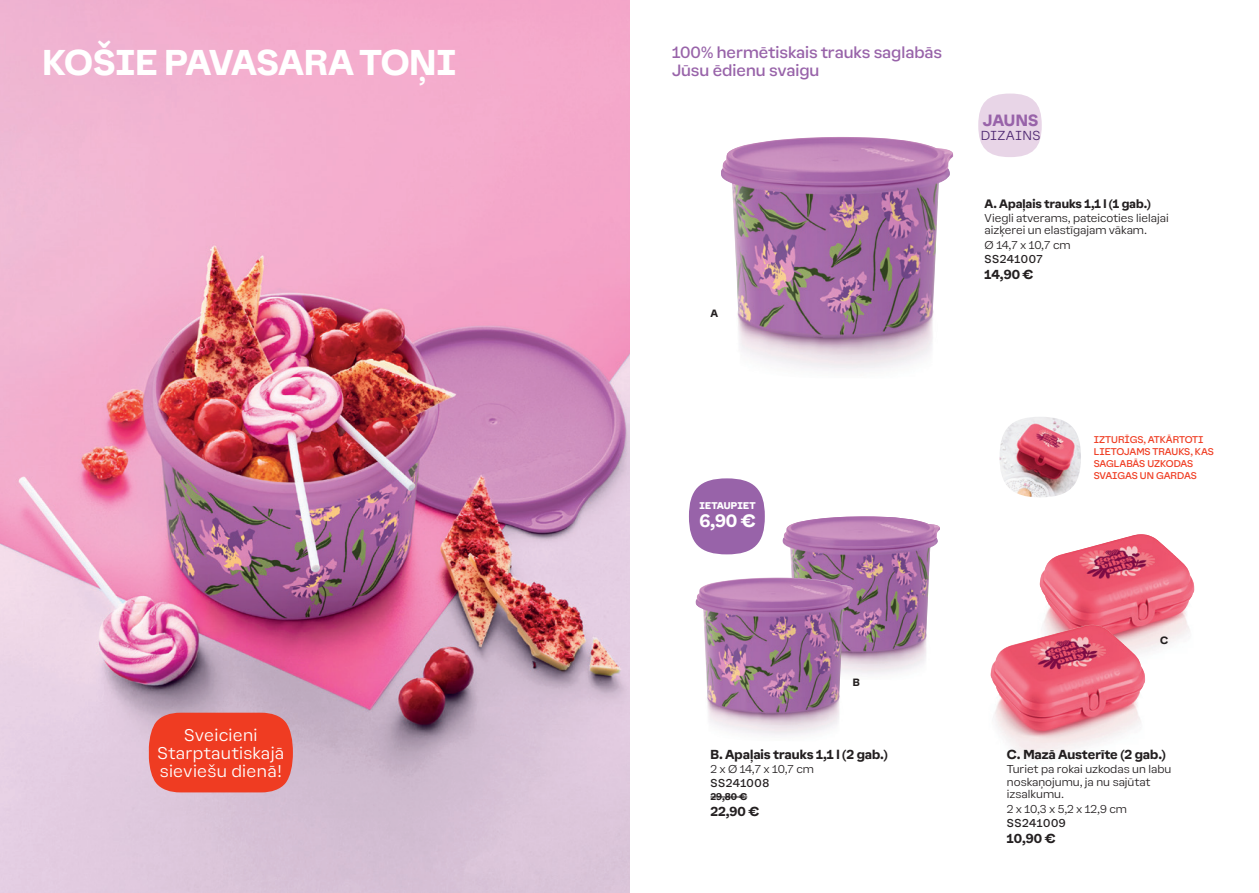
<style>
.page{position:relative;width:1259px;height:893px;background:#fff}
.page>*{position:absolute;margin:0;border:0;box-sizing:border-box;transform-origin:0 0}
.t1{font:700 33px "Earl Sans";letter-spacing:-.015em;color:#fff}
.t2{font:700 16.5px "Earl Sans";color:#fff}
.t3{font:300 15.6px/17.5px "Earl Sans";letter-spacing:.02em;color:#fff;text-align:center}
.t4{font:15px "Earl Sans";color:#9863a9}
.t5{font:700 15px "Earl Sans";letter-spacing:.005em;color:#9863a9}
.t6{font:700 12px "Earl Sans";color:#231f20}
.t7{font:300 12px "Earl Sans";letter-spacing:.02em;color:#4e2872}
.t8{font:700 11.25px "Earl Sans";color:#231f20}
.t9{font:300 10.5px/12.6px "Earl Sans";color:#231f20}
.t10{font:10.5px "Earl Sans";letter-spacing:.055em;color:#231f20}
.t11{font:10.5px "Earl Sans";letter-spacing:.035em;color:#231f20}
.t12{font:700 9.75px "Earl Sans";color:#231f20}
.t13{font:9px/12px "Earl Sans";color:#ef3c22}
.t14{font:900 9px "Earl Sans";letter-spacing:.02em;color:#fff}
.t15{font:700 9px "Earl Sans";color:#231f20}
</style>
<div class="page">
<img style="left:0;top:0;width:629px;height:893px">
<hr style="left:710px;top:797px;width:37px;height:1px;background:#231f20">
<img style="left:739px;top:337px;width:194px;height:34px">
<img style="left:721px;top:137px;width:232px;height:200px">
<img style="left:781px;top:577px;width:145px;height:97px">
<img style="left:782px;top:516px;width:158px;height:136px">
<img style="left:708px;top:713px;width:131px;height:22px">
<img style="left:695px;top:578px;width:158px;height:135px">
<img style="left:1039px;top:534px;width:155px;height:106px">
<img style="left:1000px;top:625px;width:154px;height:132px">
<img style="left:990px;top:625px;width:155px;height:105px">
<div style="left:978px;top:94px;width:63px;height:63px;background:#e8d5e7;border-radius:50%"></div>
<div style="left:689px;top:478px;width:76px;height:76px;background:#9863a9;border-radius:50%"></div>
<img style="left:999px;top:417px;width:82px;height:80px;border-radius:41px">
<svg style="left:149px;top:713px;width:144px;height:79px;background:#ed442d"></svg>
<h1 class="t1" style="left:43px;top:34px;width:415px">KOŠIE PAVASARA TOŅI</h1>
<h3 class="t3" style="left:157px;top:726px;width:128px">Sveicieni<br>Starptautiskajā sieviešu dienā!</h3>
<h3 class="t4" style="left:672px;top:39px;width:272px">100% hermētiskais trauks saglabās</h3>
<h3 class="t4" style="left:672px;top:57px;width:149px">Jūsu ēdienu svaigu</h3>
<p class="t12" style="left:710px;top:305px;width:9px">A</p>
<h3 class="t5" style="left:983px;top:107px;width:57px">JAUNS</h3>
<p class="t7" style="left:981px;top:125px;width:61px">DIZAINS</p>
<p class="t8" style="left:984px;top:193px;width:168px">A. Apaļais trauks 1,1 l (1 gab.)</p>
<p class="t9" style="left:984px;top:211px;width:185px">Viegli atverams, pateicoties lielajai aizķerei un elastīgajam vākam.</p>
<p class="t9" style="left:984px;top:238px;width:87px">Ø 14,7 x 10,7 cm</p>
<p class="t11" style="left:984px;top:250px;width:60px">SS241007</p>
<p class="t6" style="left:984px;top:264px;width:50px">14,90 €</p>
<p class="t14" style="left:699px;top:498px;width:58px">IETAUPIET</p>
<h2 class="t2" style="left:699px;top:506px;width:58px">6,90 €</h2>
<p class="t12" style="left:853px;top:673px;width:9px">B</p>
<p class="t6" style="left:710px;top:744px;width:179px">B. Apaļais trauks 1,1 l (2 gab.)</p>
<p class="t9" style="left:710px;top:762px;width:105px">2 x Ø 14,7 x 10,7 cm</p>
<p class="t10" style="left:710px;top:775px;width:60px">SS241008</p>
<p class="t15" style="left:710px;top:789px;width:38px">29,80 €</p>
<p class="t6" style="left:710px;top:801px;width:50px">22,90 €</p>
<p class="t13" style="left:1093px;top:432px;width:121px">IZTURĪGS, ATKĀRTOTI<br>LIETOJAMS TRAUKS, KAS<br>SAGLABĀS UZKODAS<br>SVAIGAS UN GARDAS</p>
<p class="t12" style="left:1160px;top:632px;width:10px">C</p>
<p class="t6" style="left:1007px;top:744px;width:160px">C. Mazā Austerīte (2 gab.)</p>
<p class="t9" style="left:1007px;top:762px;width:166px">Turiet pa rokai uzkodas un labu noskaņojumu, ja nu sajūtat izsalkumu.</p>
<p class="t9" style="left:1007px;top:802px;width:121px">2 x 10,3 x 5,2 x 12,9 cm</p>
<p class="t10" style="left:1007px;top:814px;width:60px">SS241009</p>
<p class="t6" style="left:1007px;top:828px;width:50px">10,90 €</p>
</div>
